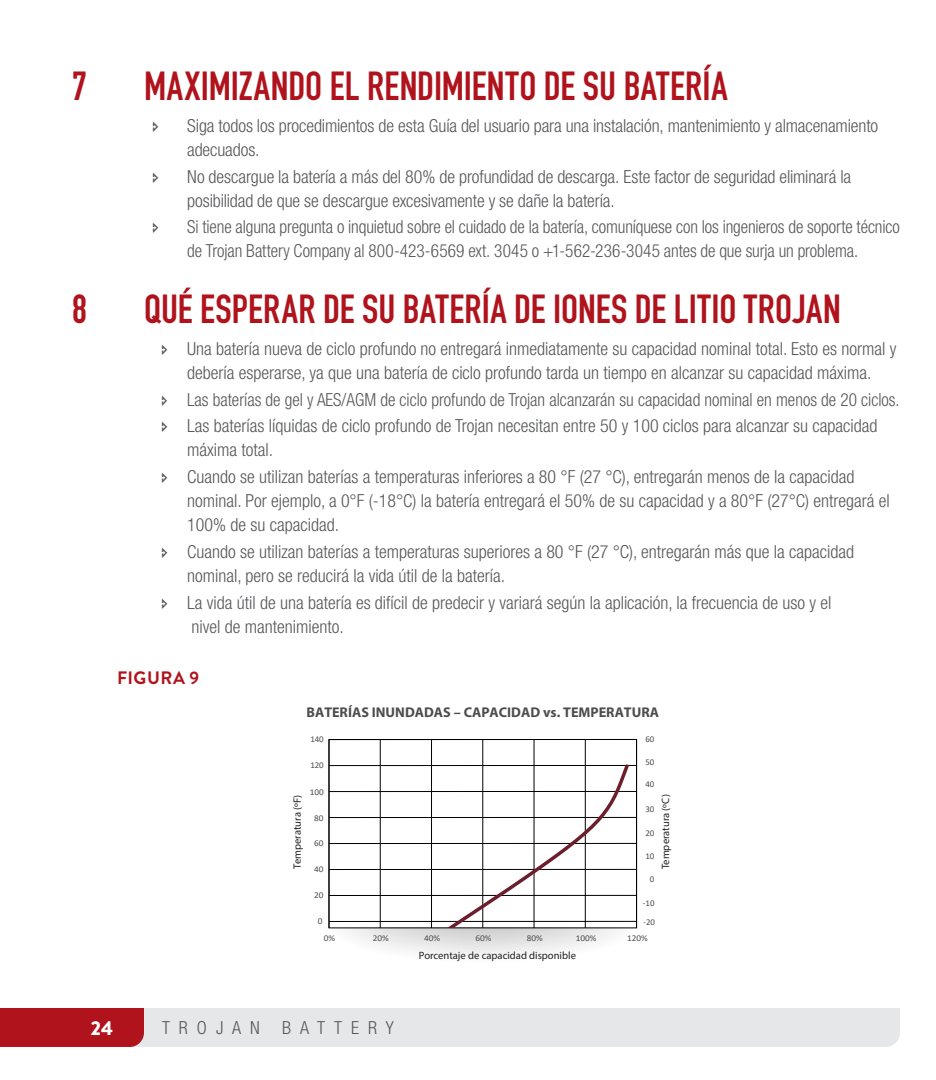
<style>
.page{position:relative;width:936px;height:1080px;background:#fff}
.page>*{position:absolute;margin:0;border:0;box-sizing:border-box;transform-origin:0 0}
.TLB_Title{font:700 40px "DIN Condensed";letter-spacing:.005em;color:#b0131c}
.t1{font:900 20px "Brandon Grotesque";color:#fff}
.t2{font:300 condensed 18px/24px "Helvetica Neue LT Std";color:#57585a}
.t3{font:300 condensed 18px/24px "Helvetica Neue LT Std";color:#57585a;scale:.96 1}
.t4{font:300 condensed 18px "Helvetica Neue LT Std";letter-spacing:.5em;color:#57585a}
.Body_Text{font:700 18px "Brandon Grotesque";letter-spacing:.025em;color:#b0131c}
.t5{font:700 14.2px "Myriad Pro";color:#4d4d4f}
.t6{font:10.6px "Myriad Pro";color:#231f20}
.t7{font:8.8px "Calibri";letter-spacing:-.005em;color:#4c4d4f;scale:1.05 1}
.t8{font:8.8px/18.8px "Calibri";letter-spacing:-.005em;color:#4c4d4f}
</style>
<div class="page">
<svg style="left:0;top:1008px;width:900px;height:39px"></svg>
<hr style="left:636px;top:739px;width:1px;height:189px;background:#000">
<hr style="left:585px;top:739px;width:1px;height:189px;background:#000">
<hr style="left:534px;top:739px;width:1px;height:189px;background:#000">
<hr style="left:482px;top:739px;width:1px;height:189px;background:#000">
<hr style="left:431px;top:739px;width:1px;height:189px;background:#000">
<hr style="left:380px;top:739px;width:1px;height:189px;background:#000">
<hr style="left:329px;top:739px;width:1px;height:189px;background:#000">
<svg style="left:329px;top:762px;width:308px;height:193px"></svg>
<p class="TLB_Title" style="left:72px;top:60px;width:16px">7</p>
<p class="TLB_Title" style="left:144px;top:60px;width:585px">MAXIMIZANDO EL RENDIMIENTO DE SU BATERÍA</p>
<p class="t2" style="left:187px;top:113px;width:693px">Siga todos los procedimientos de esta Guía del usuario para una instalación, mantenimiento y almacenamiento adecuados.</p>
<p class="t2" style="left:187px;top:164px;width:666px">No descargue la batería a más del 80% de profundidad de descarga. Este factor de seguridad eliminará la posibilidad de que se descargue excesivamente y se dañe la batería.</p>
<p class="t3" style="left:187px;top:215px;width:744px">Si tiene alguna pregunta o inquietud sobre el cuidado de la batería, comuníquese con los ingenieros de soporte técnico de Trojan Battery Company al 800-423-6569 ext. 3045 o +1-562-236-3045 antes de que surja un problema.</p>
<p class="TLB_Title" style="left:72px;top:283px;width:16px">8</p>
<p class="TLB_Title" style="left:144px;top:283px;width:698px">QUÉ ESPERAR DE SU BATERÍA DE IONES DE LITIO TROJAN</p>
<p class="t2" style="left:187px;top:336px;width:711px">Una batería nueva de ciclo profundo no entregará inmediatamente su capacidad nominal total. Esto es normal y debería esperarse, ya que una batería de ciclo profundo tarda un tiempo en alcanzar su capacidad máxima.</p>
<p class="t3" style="left:187px;top:387px;width:744px">Las baterías de gel y AES/AGM de ciclo profundo de Trojan alcanzarán su capacidad nominal en menos de 20 ciclos.</p>
<p class="t2" style="left:187px;top:414px;width:692px">Las baterías líquidas de ciclo profundo de Trojan necesitan entre 50 y 100 ciclos para alcanzar su capacidad máxima total.</p>
<p class="t2" style="left:187px;top:465px;width:704px">Cuando se utilizan baterías a temperaturas inferiores a 80 °F (27 °C), entregarán menos de la capacidad nominal. Por ejemplo, a 0°F (-18°C) la batería entregará el 50% de su capacidad y a 80°F (27°C) entregará el<br>100% de su capacidad.</p>
<p class="t2" style="left:187px;top:540px;width:668px">Cuando se utilizan baterías a temperaturas superiores a 80 °F (27 °C), entregarán más que la capacidad nominal, pero se reducirá la vida útil de la batería.</p>
<p class="t2" style="left:187px;top:591px;width:646px">La vida útil de una batería es difícil de predecir y variará según la aplicación, la frecuencia de uso y el nivel de mantenimiento.</p>
<p class="Body_Text" style="left:117px;top:665px;width:83px">FIGURA 9</p>
<p class="t5" style="left:307px;top:703px;width:354px">BATERÍAS INUNDADAS – CAPACIDAD vs. TEMPERATURA</p>
<p class="t8" style="left:310px;top:730px;width:15px">140</p>
<p class="t8" style="left:310px;top:755px;width:15px">120</p>
<p class="t7" style="left:310px;top:786px;width:15px">100</p>
<p class="t7" style="left:314px;top:811px;width:10px">80</p>
<p class="t7" style="left:314px;top:837px;width:10px">60</p>
<p class="t7" style="left:314px;top:863px;width:10px">40</p>
<p class="t7" style="left:314px;top:888px;width:10px">20</p>
<p class="t7" style="left:318px;top:915px;width:6px">0</p>
<p class="t8" style="left:645px;top:730px;width:10px">60</p>
<p class="t8" style="left:645px;top:753px;width:10px">50</p>
<p class="t8" style="left:645px;top:775px;width:10px">40</p>
<p class="t8" style="left:645px;top:799px;width:10px">30</p>
<p class="t8" style="left:645px;top:823px;width:10px">20</p>
<p class="t8" style="left:645px;top:847px;width:10px">10</p>
<p class="t8" style="left:650px;top:870px;width:6px">0</p>
<p class="t8" style="left:643px;top:894px;width:14px">-10 -20</p>
<p class="t6" style="left:291px;top:869px;width:75px;rotate:-90deg">Temperatura (ºF)</p>
<p class="t6" style="left:659px;top:869px;width:76px;rotate:-90deg">Temperatura (ºC)</p>
<p class="t7" style="left:324px;top:932px;width:12px">0%</p>
<p class="t7" style="left:373px;top:932px;width:17px">20%</p>
<p class="t7" style="left:424px;top:932px;width:17px">40%</p>
<p class="t7" style="left:476px;top:932px;width:17px">60%</p>
<p class="t7" style="left:527px;top:932px;width:17px">80%</p>
<p class="t7" style="left:576px;top:932px;width:21px">100%</p>
<p class="t7" style="left:627px;top:932px;width:21px">120%</p>
<p class="t6" style="left:419px;top:949px;width:159px">Porcentaje de capacidad disponible</p>
<p class="t1" style="left:91px;top:1013px;width:24px">24</p>
<p class="t4" style="left:162px;top:1017px;width:233px">TROJAN BATTERY</p>
</div>
